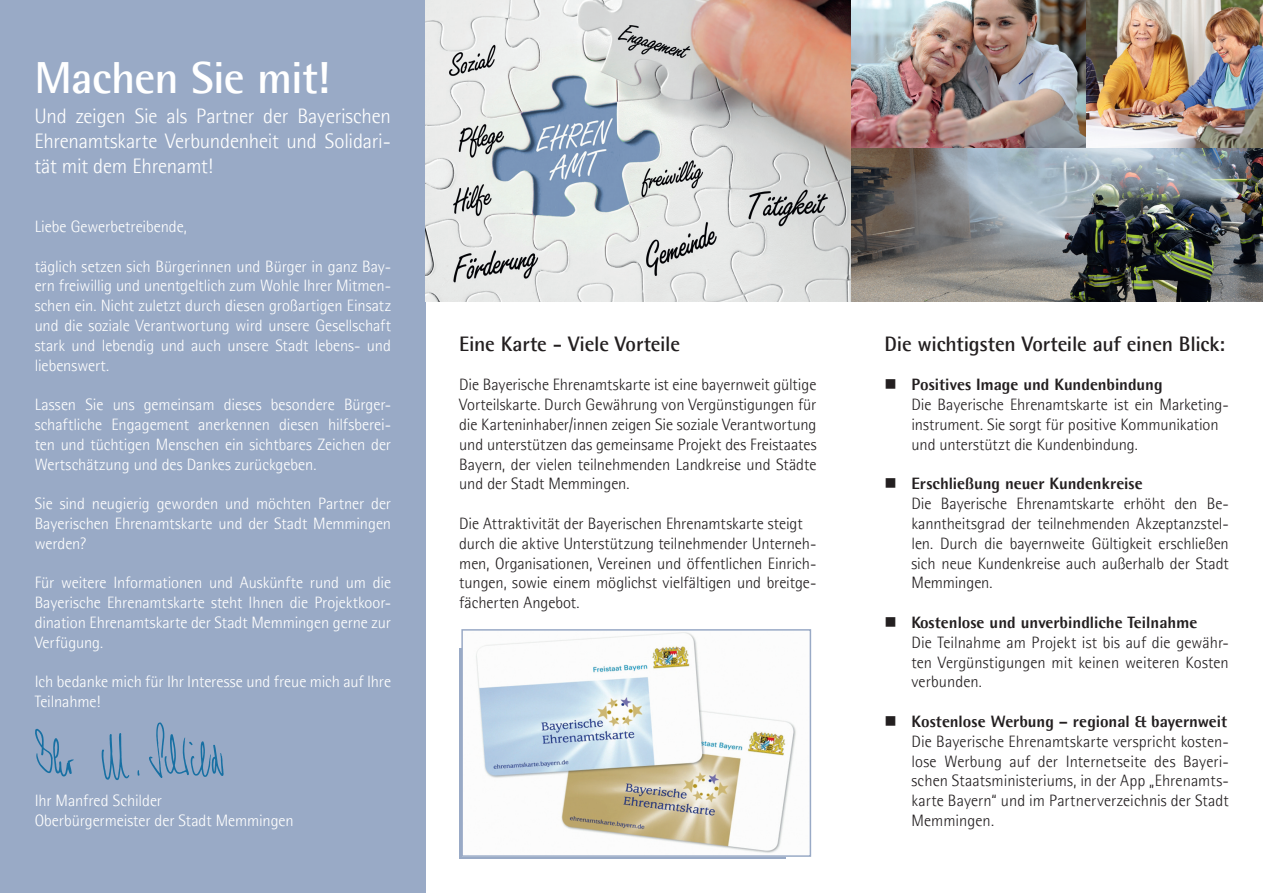
<style>
.page{position:relative;width:1263px;height:893px;background:#fff}
.page>*{position:absolute;margin:0;border:0;box-sizing:border-box;transform-origin:0 0}
.t1{font:700 45px "Agfa Rotis Semisans";letter-spacing:-.015em;color:#fff}
.t2{font:300 21px/25.2px "Rotis Semi Sans";letter-spacing:-.01em;color:#fff;text-align:justify}
.t3{font:700 21px "Agfa Rotis Semisans";letter-spacing:-.01em;color:#231f20}
.t4{font:300 16.5px/19.8px "Rotis Semi Sans";letter-spacing:-.005em;color:#231f20;text-align:justify}
.t5{font:300 16.5px/19.8px "Rotis Semi Sans";letter-spacing:-.005em;color:#fff;text-align:justify}
.t6{font:800 16.5px "Rotis Semi Sans";color:#231f20}
</style>
<div class="page">
<div style="left:0;top:0;width:425px;height:893px;background:#99aac6"></div>
<img style="left:425px;top:0;width:838px;height:302px">
<svg style="left:102px;top:733px;width:27px;height:47px"></svg>
<svg style="left:35px;top:729px;width:39px;height:48px"></svg>
<svg style="left:137px;top:770px;width:3px;height:6px"></svg>
<svg style="left:149px;top:722px;width:75px;height:56px"></svg>
<img style="left:476px;top:632px;width:320px;height:221px">
<div style="left:461px;top:629px;width:350px;height:228px;border:2px solid #99aac6"></div>
<h1 class="t1" style="left:34px;top:51px;width:297px">Machen Sie mit!</h1>
<p class="t2" style="left:34px;top:103px;width:358px">Und zeigen Sie als Partner der Bayerischen Ehrenamtskarte Verbundenheit und Solidari&shy;tät mit dem Ehrenamt!</p>
<p class="t5" style="left:35px;top:217px;width:154px">Liebe Gewerbetreibende,</p>
<p class="t5" style="left:35px;top:256px;width:358px">täglich setzen sich Bürgerinnen und Bürger in ganz Bay&shy;ern freiwillig und unentgeltlich zum Wohle Ihrer Mitmen&shy;schen ein. Nicht zuletzt durch diesen großartigen Einsatz und die soziale Verantwortung wird unsere Gesellschaft stark und lebendig und auch unsere Stadt lebens- und liebenswert.</p>
<p class="t5" style="left:35px;top:395px;width:358px">Lassen Sie uns gemeinsam dieses besondere Bürger&shy;schaftliche Engagement anerkennen diesen hilfsberei&shy;ten und tüchtigen Menschen ein sichtbares Zeichen der Wertschätzung und des Dankes zurückgeben.</p>
<p class="t5" style="left:35px;top:494px;width:358px">Sie sind neugierig geworden und möchten Partner der Bayerischen Ehrenamtskarte und der Stadt Memmingen werden?</p>
<p class="t5" style="left:35px;top:573px;width:358px">Für weitere Informationen und Auskünfte rund um die Bayerische Ehrenamtskarte steht Ihnen die Projektkoor&shy;dination Ehrenamtskarte der Stadt Memmingen gerne zur Verfügung.</p>
<p class="t5" style="left:35px;top:672px;width:358px">Ich bedanke mich für Ihr Interesse und freue mich auf Ihre<br>Teilnahme!</p>
<p class="t5" style="left:35px;top:791px;width:261px">Ihr Manfred Schilder<br>Oberbürgermeister der Stadt Memmingen</p>
<p class="t3" style="left:459px;top:331px;width:222px">Eine Karte - Viele Vorteile</p>
<p class="t4" style="left:459px;top:375px;width:359px">Die Bayerische Ehrenamtskarte ist eine bayernweit gültige Vorteilskarte. Durch Gewährung von Vergünstigungen für die Karteninhaber/innen zeigen Sie soziale Verantwortung und unterstützen das gemeinsame Projekt des Freistaates Bayern, der vielen teilnehmenden Landkreise und Städte und der Stadt Memmingen.</p>
<p class="t4" style="left:459px;top:514px;width:359px;text-align:left">Die Attraktivität der Bayerischen Ehrenamtskarte steigt durch die aktive Unterstützung teilnehmender Unterneh&shy;men, Organisationen, Vereinen und öffentlichen Einrich&shy;tungen, sowie einem möglichst vielfältigen und breitge&shy;fächerten Angebot.</p>
<p class="t3" style="left:884px;top:331px;width:342px">Die wichtigsten Vorteile auf einen Blick:</p>
<p class="t6" style="left:911px;top:375px;width:253px">Positives Image und Kundenbindung</p>
<p class="t4" style="left:911px;top:395px;width:319px;text-align:left">Die Bayerische Ehrenamtskarte ist ein Marketing&shy;instrument. Sie sorgt für positive Kommunikation und unterstützt die Kundenbindung.</p>
<p class="t6" style="left:911px;top:474px;width:233px">Erschließung neuer Kundenkreise</p>
<p class="t4" style="left:911px;top:494px;width:319px">Die Bayerische Ehrenamtskarte erhöht den Be&shy;kanntheitsgrad der teilnehmenden Akzeptanzstel&shy;len. Durch die bayernweite Gültigkeit erschließen sich neue Kundenkreise auch außerhalb der Stadt Memmingen.</p>
<p class="t6" style="left:911px;top:612px;width:287px">Kostenlose und unverbindliche Teilnahme</p>
<p class="t4" style="left:911px;top:632px;width:319px">Die Teilnahme am Projekt ist bis auf die gewähr&shy;ten Vergünstigungen mit keinen weiteren Kosten verbunden.</p>
<p class="t6" style="left:911px;top:711px;width:317px">Kostenlose Werbung – regional &amp; bayernweit</p>
<p class="t4" style="left:911px;top:731px;width:319px">Die Bayerische Ehrenamtskarte verspricht kosten&shy;lose Werbung auf der Internetseite des Bayeri&shy;schen Staatsministeriums, in der App „Ehrenamts&shy;karte Bayern“ und im Partnerverzeichnis der Stadt Memmingen.</p>
</div>
